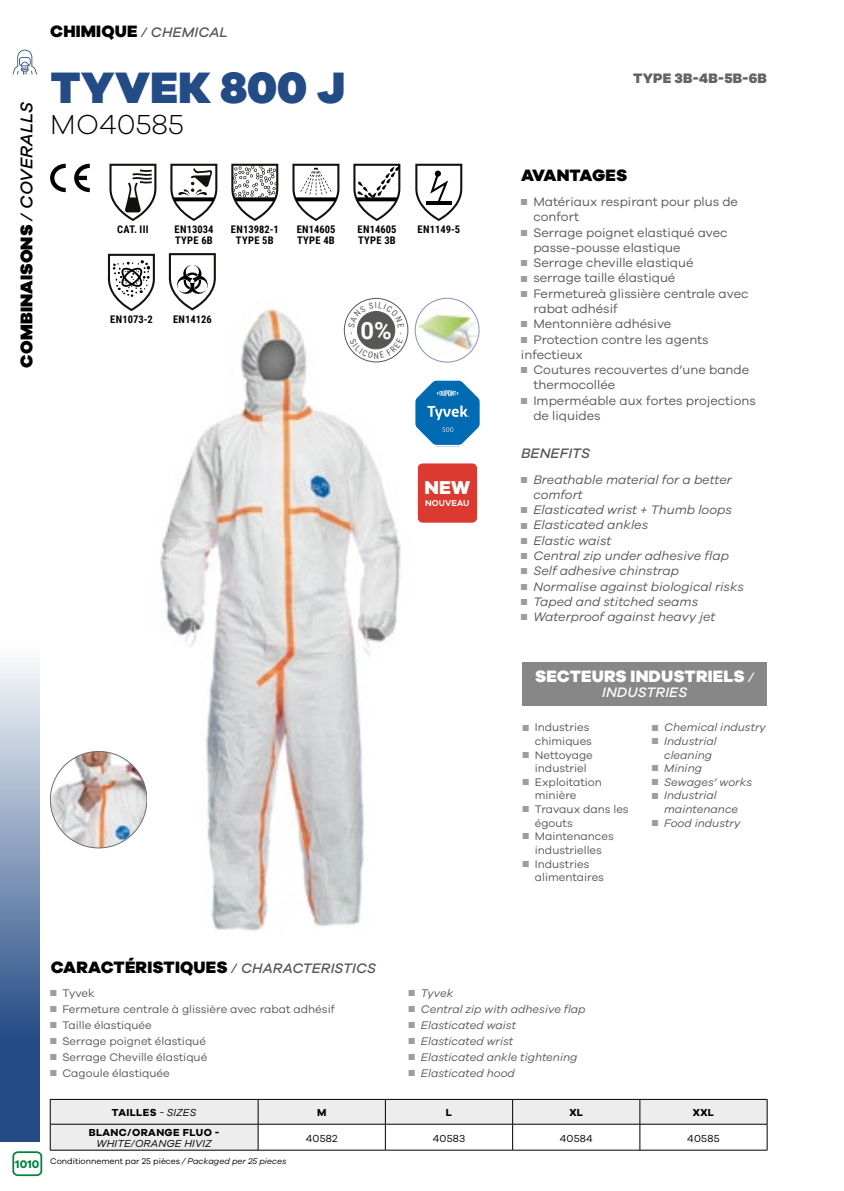
<style>
.page{position:relative;width:844px;height:1191px;background:#fff}
.page>*{position:absolute;margin:0;border:0;box-sizing:border-box;transform-origin:0 0}
.t1{font:900 45.32px "Galano Grotesque";letter-spacing:.01em;color:#234b85}
.t2{font:300 28.35px "Galano Grotesque";color:#000}
.t3{font:700 23.8px "Roboto";color:#fff}
.t4{font:800 19.25px "Galano Grotesque";color:#fff}
.t5{font:900 17.5px "Galano Grotesque";letter-spacing:.01em;color:#000}
.t6{font:800 16.97px "Galano Grotesque";letter-spacing:.01em;color:#000}
.t7{font:800 16.97px "Galano Grotesque";letter-spacing:.01em;color:#fff}
.t8{font:800 16.97px "Galano Grotesque";letter-spacing:-.01em;color:#000}
.t9{font:italic 500 14.17px "Galano Grotesque";letter-spacing:.01em;color:#575756}
.t10{font:800 14.17px "Galano Grotesque";letter-spacing:.005em;color:#646363}
.t11{font:italic 500 14.17px "Galano Grotesque";letter-spacing:.01em;color:#fff}
.t12{font:12.78px/15.2px "Galano Grotesque";color:#575756}
.t13{font:italic 12.78px/15.2px "Galano Grotesque";color:#575756}
.t14{font:11.38px/13.7px "Galano Grotesque";color:#575756}
.t15{font:italic 11.38px/13.7px "Galano Grotesque";color:#575756}
.t16{font:700 11.38px "Galano Grotesque";color:#00833e}
.t17{font:700 10.5px/10.5px "Roboto Condensed";letter-spacing:.015em;color:#000}
.t18{font:700 10.5px "Galano Grotesque";letter-spacing:.035em;color:#000}
.t19{font:10.5px "Galano Grotesque";letter-spacing:.025em;color:#000}
.t20{font:italic 10.5px "Galano Grotesque";letter-spacing:.01em;color:#000}
.t21{font:600 8.75px "Galano Grotesque";color:#fff}
.t22{font:8.58px "Galano Grotesque";color:#000}
.s1{font-weight:500;font-style:italic}
.s2{font-weight:800;font-style:normal;font-size:16.97px;color:#000}
.s3{color:#9d9d9c}
.s4{font-weight:500;font-style:italic;font-size:14.17px}
.s5{font-weight:500;font-style:italic;font-size:14.17px;color:#575756}
.s6{font-weight:400;font-style:italic}
.s7{font-style:italic}
</style>
<div class="page">
<svg style="left:0;top:661px;width:40px;height:480px;background:#758eb2"></svg>
<img style="left:50px;top:751px;width:97px;height:97px;border-radius:48px">
<img style="left:160px;top:299px;width:267px;height:632px">
<svg style="left:50px;top:164px;width:40px;height:28px"></svg>
<svg style="left:109px;top:164px;width:47px;height:57px"></svg>
<svg style="left:170px;top:164px;width:47px;height:57px"></svg>
<svg style="left:231px;top:164px;width:47px;height:57px"></svg>
<svg style="left:415px;top:164px;width:47px;height:57px"></svg>
<svg style="left:434px;top:170px;width:7px;height:7px"></svg>
<svg style="left:169px;top:253px;width:47px;height:57px"></svg>
<svg style="left:108px;top:254px;width:47px;height:57px"></svg>
<svg style="left:292px;top:164px;width:47px;height:57px"></svg>
<svg style="left:353px;top:164px;width:47px;height:57px"></svg>
<svg style="left:412px;top:377px;width:68px;height:71px"></svg>
<div style="left:417px;top:463px;width:60px;height:60px;background:#da3a30"></div>
<img style="left:415px;top:308px;width:64px;height:49px">
<div style="left:415px;top:298px;width:64px;height:64px;border:1px solid #8891b8;border-radius:50%"></div>
<svg style="left:50px;top:1099px;width:717px;height:51px"></svg>
<div style="left:522px;top:662px;width:244px;height:43px;background:#878787"></div>
<svg style="left:344px;top:298px;width:64px;height:64px"></svg>
<div style="left:344px;top:298px;width:64px;height:64px;border:1px solid #575756;border-radius:50%"></div>
<div style="left:12px;top:1151px;width:30px;height:25px;border:2px solid #00833e;border-radius:5px"></div>
<svg style="left:12px;top:50px;width:25px;height:24px"></svg>
<svg style="left:348px;top:302px;width:56px;height:57px"></svg>
<h3 class="t5" style="left:15px;top:367px;width:267px;rotate:-90deg">COMBINAISONS <span class="s1">/ COVERALLS</span></h3>
<p class="t9" style="left:50px;top:24px;width:179px"><span class="s2">CHIMIQUE</span> / CHEMICAL</p>
<h1 class="t1" style="left:50px;top:58px;width:296px">TYVEK 800 J</h1>
<h2 class="t2" style="left:50px;top:107px;width:135px">MO40585</h2>
<p class="t17" style="left:117px;top:224px;width:33px">CAT. III</p>
<p class="t17" style="left:174px;top:224px;width:40px">EN13034<br>TYPE 6B</p>
<p class="t17" style="left:231px;top:224px;width:49px;text-align:center">EN13982-1<br>TYPE 5B</p>
<p class="t17" style="left:417px;top:224px;width:44px">EN1149-5</p>
<p class="t17" style="left:296px;top:224px;width:40px">EN14605<br>TYPE 4B</p>
<p class="t17" style="left:357px;top:224px;width:40px">EN14605<br>TYPE 3B</p>
<p class="t17" style="left:110px;top:314px;width:44px">EN1073-2</p>
<p class="t17" style="left:173px;top:314px;width:40px">EN14126</p>
<h3 class="t3" style="left:360px;top:313px;width:33px">0%</h3>
<h3 class="t4" style="left:424px;top:475px;width:47px">NEW</h3>
<p class="t21" style="left:425px;top:497px;width:45px">NOUVEAU</p>
<p class="t10" style="left:633px;top:70px;width:135px">TYPE 3B-4B-5B-6B</p>
<h3 class="t8" style="left:521px;top:164px;width:108px">AVANTAGES</h3>
<p class="t12" style="left:533px;top:194px;width:206px;text-indent:-12px"><span class="s3">■</span> Matériaux respirant pour plus de confort</p>
<p class="t12" style="left:533px;top:224px;width:196px;text-indent:-12px"><span class="s3">■</span> Serrage poignet elastiqué avec passe-pousse elastique</p>
<p class="t12" style="left:521px;top:255px;width:174px"><span class="s3">■</span> Serrage cheville elastiqué</p>
<p class="t12" style="left:521px;top:270px;width:156px"><span class="s3">■</span> serrage taille élastiqué</p>
<p class="t12" style="left:533px;top:285px;width:216px;text-indent:-12px"><span class="s3">■</span> Fermetureà glissière centrale avec rabat adhésif</p>
<p class="t12" style="left:521px;top:316px;width:152px"><span class="s3">■</span> Mentonnière adhésive</p>
<p class="t12" style="left:521px;top:331px;width:189px"><span class="s3">■</span> Protection contre les agents infectieux</p>
<p class="t12" style="left:533px;top:362px;width:217px;text-indent:-12px"><span class="s3">■</span> Coutures recouvertes d’une bande thermocollée</p>
<p class="t12" style="left:533px;top:392px;width:224px;text-indent:-12px"><span class="s3">■</span> Imperméable aux fortes projections de liquides</p>
<p class="t9" style="left:521px;top:445px;width:70px">BENEFITS</p>
<p class="t13" style="left:533px;top:471px;width:200px;text-indent:-12px"><span class="s3">■</span> Breathable material for a better comfort</p>
<p class="t13" style="left:521px;top:502px;width:212px"><span class="s3">■</span> Elasticated wrist + Thumb loops</p>
<p class="t13" style="left:521px;top:517px;width:129px"><span class="s3">■</span> Elasticated ankles</p>
<p class="t13" style="left:521px;top:532px;width:92px"><span class="s3">■</span> Elastic waist</p>
<p class="t13" style="left:521px;top:548px;width:209px"><span class="s3">■</span> Central zip under adhesive flap</p>
<p class="t13" style="left:521px;top:563px;width:160px"><span class="s3">■</span> Self adhesive chinstrap</p>
<p class="t13" style="left:521px;top:578px;width:224px"><span class="s3">■</span> Normalise against biological risks</p>
<p class="t13" style="left:521px;top:593px;width:179px"><span class="s3">■</span> Taped and stitched seams</p>
<p class="t13" style="left:521px;top:609px;width:196px"><span class="s3">■</span> Waterproof against heavy jet</p>
<h3 class="t7" style="left:535px;top:666px;width:220px">SECTEURS INDUSTRIELS <span class="s4">/</span></h3>
<p class="t11" style="left:602px;top:683px;width:87px">INDUSTRIES</p>
<p class="t14" style="left:522px;top:720px;width:71px;text-align:right"><span class="s3">■</span> Industries chimiques</p>
<p class="t14" style="left:522px;top:747px;width:72px;text-align:center"><span class="s3">■</span> Nettoyage industriel</p>
<p class="t14" style="left:534px;top:775px;width:69px;text-indent:-12px"><span class="s3">■</span> Exploitation minière</p>
<p class="t14" style="left:534px;top:802px;width:95px;text-indent:-12px"><span class="s3">■</span> Travaux dans les égouts</p>
<p class="t14" style="left:522px;top:829px;width:93px;text-align:center"><span class="s3">■</span> Maintenances industrielles</p>
<p class="t14" style="left:534px;top:856px;width:71px;text-indent:-12px"><span class="s3">■</span> Industries alimentaires</p>
<p class="t15" style="left:651px;top:720px;width:116px"><span class="s3">■</span> Chemical industry</p>
<p class="t15" style="left:664px;top:734px;width:54px;text-indent:-12px"><span class="s3">■</span> Industrial cleaning</p>
<p class="t15" style="left:651px;top:761px;width:52px"><span class="s3">■</span> Mining</p>
<p class="t15" style="left:651px;top:775px;width:102px"><span class="s3">■</span> Sewages’ works</p>
<p class="t15" style="left:664px;top:788px;width:75px;text-indent:-12px"><span class="s3">■</span> Industrial maintenance</p>
<p class="t15" style="left:651px;top:815px;width:90px"><span class="s3">■</span> Food industry</p>
<h3 class="t6" style="left:51px;top:956px;width:327px">CARACTÉRISTIQUES <span class="s5">/ CHARACTERISTICS</span></h3>
<p class="t14" style="left:50px;top:985px;width:46px"><span class="s3">■</span> Tyvek</p>
<p class="t15" style="left:408px;top:985px;width:47px"><span class="s3">■</span> Tyvek</p>
<p class="t14" style="left:50px;top:1001px;width:286px"><span class="s3">■</span> Fermeture centrale à glissière avec rabat adhésif</p>
<p class="t15" style="left:408px;top:1001px;width:178px"><span class="s3">■</span> Central zip with adhesive flap</p>
<p class="t14" style="left:50px;top:1017px;width:103px"><span class="s3">■</span> Taille élastiquée</p>
<p class="t15" style="left:408px;top:1017px;width:109px"><span class="s3">■</span> Elasticated waist</p>
<p class="t14" style="left:50px;top:1034px;width:157px"><span class="s3">■</span> Serrage poignet élastiqué</p>
<p class="t15" style="left:408px;top:1034px;width:106px"><span class="s3">■</span> Elasticated wrist</p>
<p class="t14" style="left:50px;top:1050px;width:159px"><span class="s3">■</span> Serrage Cheville élastiqué</p>
<p class="t15" style="left:408px;top:1050px;width:170px"><span class="s3">■</span> Elasticated ankle tightening</p>
<p class="t14" style="left:50px;top:1066px;width:121px"><span class="s3">■</span> Cagoule élastiquée</p>
<p class="t15" style="left:408px;top:1066px;width:108px"><span class="s3">■</span> Elasticated hood</p>
<p class="t16" style="left:15px;top:1156px;width:26px">1010</p>
<p class="t18" style="left:112px;top:1106px;width:86px">TAILLES <span class="s6">- SIZES</span></p>
<p class="t18" style="left:317px;top:1106px;width:11px">M</p>
<p class="t18" style="left:446px;top:1106px;width:8px">L</p>
<p class="t18" style="left:569px;top:1106px;width:15px">XL</p>
<p class="t18" style="left:692px;top:1106px;width:23px">XXL</p>
<p class="t18" style="left:89px;top:1126px;width:132px">BLANC/ORANGE FLUO -</p>
<p class="t20" style="left:96px;top:1137px;width:117px">WHITE/ORANGE HIVIZ</p>
<p class="t19" style="left:306px;top:1131px;width:33px">40582</p>
<p class="t19" style="left:432px;top:1131px;width:34px">40583</p>
<p class="t19" style="left:559px;top:1131px;width:35px">40584</p>
<p class="t19" style="left:687px;top:1131px;width:34px">40585</p>
<p class="t22" style="left:50px;top:1155px;width:238px">Conditionnement par 25 pièces <span class="s7">/ Packaged per 25 pieces</span></p>
</div>
